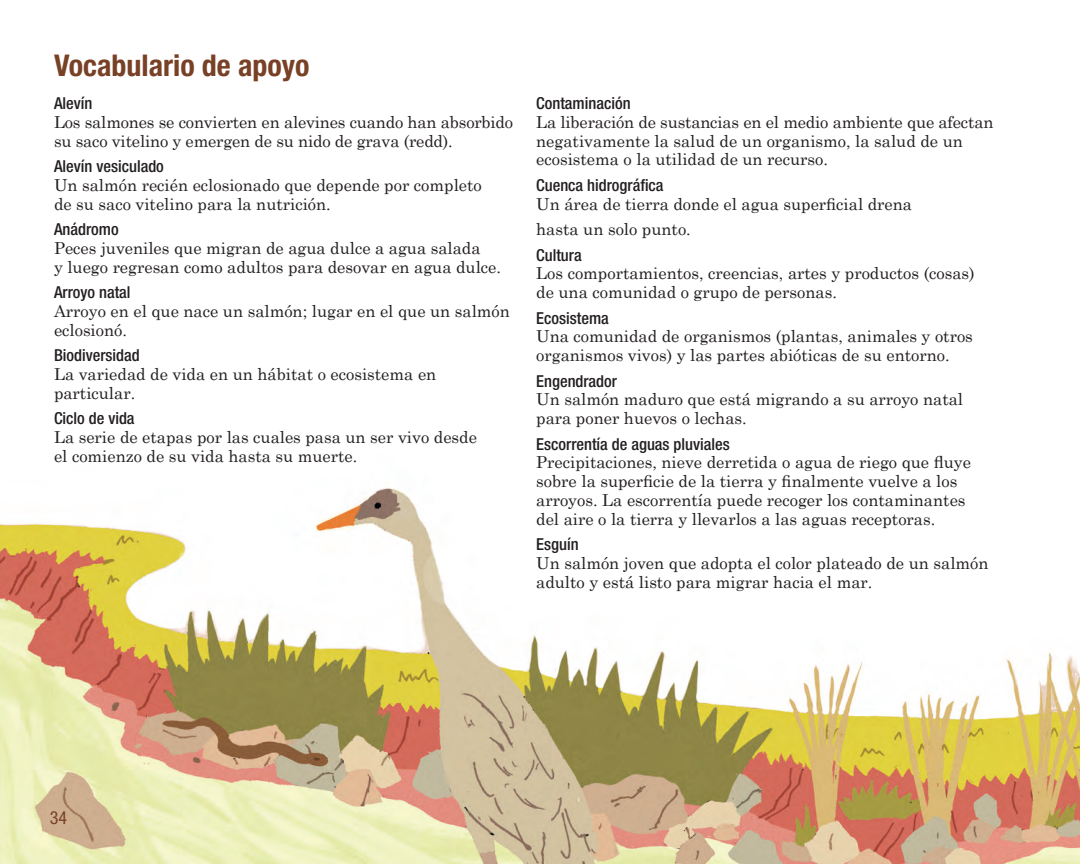
<style>
.page{position:relative;width:1080px;height:864px;background:#fff}
.page>*{position:absolute;margin:0;border:0;box-sizing:border-box;transform-origin:0 0}
.t1{font:700 condensed 30px "Helvetica Neue LT Std";color:#784126}
.t2{font:condensed 18px "Helvetica Neue LT Std";color:#784126}
.t3{font:16.5px/18.8px "Century Schoolbook";color:#231f20}
.t4{font:500 condensed 16.5px "Helvetica Neue LT Std";color:#231f20}
</style>
<div class="page">
<img style="left:0;top:488px;width:1080px;height:376px">
<h1 class="t1" style="left:54px;top:48px;width:257px">Vocabulario de apoyo</h1>
<p class="t4" style="left:54px;top:94px;width:40px">Alevín</p>
<p class="t3" style="left:54px;top:111px;width:461px">Los salmones se convierten en alevines cuando han absorbido su saco vitelino y emergen de su nido de grava (redd).</p>
<p class="t4" style="left:54px;top:157px;width:111px">Alevín vesiculado</p>
<p class="t3" style="left:54px;top:174px;width:429px">Un salmón recién eclosionado que depende por completo de su saco vitelino para la nutrición.</p>
<p class="t4" style="left:54px;top:220px;width:66px">Anádromo</p>
<p class="t3" style="left:54px;top:237px;width:449px">Peces juveniles que migran de agua dulce a agua salada<br>y luego regresan como adultos para desovar en agua dulce.</p>
<p class="t4" style="left:54px;top:283px;width:78px">Arroyo natal</p>
<p class="t3" style="left:54px;top:300px;width:457px">Arroyo en el que nace un salmón; lugar en el que un salmón eclosionó.</p>
<p class="t4" style="left:54px;top:346px;width:87px">Biodiversidad</p>
<p class="t3" style="left:54px;top:363px;width:384px">La variedad de vida en un hábitat o ecosistema en particular.</p>
<p class="t4" style="left:54px;top:409px;width:82px">Ciclo de vida</p>
<p class="t3" style="left:54px;top:426px;width:424px">La serie de etapas por las cuales pasa un ser vivo desde el comienzo de su vida hasta su muerte.</p>
<p class="t4" style="left:536px;top:94px;width:96px">Contaminación</p>
<p class="t3" style="left:536px;top:111px;width:459px">La liberación de sustancias en el medio ambiente que afectan negativamente la salud de un organismo, la salud de un ecosistema o la utilidad de un recurso.</p>
<p class="t4" style="left:536px;top:175px;width:129px">Cuenca hidrográfica</p>
<p class="t3" style="left:536px;top:190px;width:377px;line-height:25.5px">Un área de tierra donde el agua superficial drena hasta un solo punto.</p>
<p class="t4" style="left:536px;top:245px;width:47px">Cultura</p>
<p class="t3" style="left:536px;top:263px;width:440px">Los comportamientos, creencias, artes y productos (cosas) de una comunidad o grupo de personas.</p>
<p class="t4" style="left:536px;top:308px;width:74px">Ecosistema</p>
<p class="t3" style="left:536px;top:326px;width:438px">Una comunidad de organismos (plantas, animales y otros organismos vivos) y las partes abióticas de su entorno.</p>
<p class="t4" style="left:536px;top:371px;width:82px">Engendrador</p>
<p class="t3" style="left:536px;top:389px;width:428px">Un salmón maduro que está migrando a su arroyo natal para poner huevos o lechas.</p>
<p class="t4" style="left:536px;top:434px;width:195px">Escorrentía de aguas pluviales</p>
<p class="t3" style="left:536px;top:452px;width:436px">Precipitaciones, nieve derretida o agua de riego que fluye sobre la superficie de la tierra y finalmente vuelve a los arroyos. La escorrentía puede recoger los contaminantes del aire o la tierra y llevarlos a las aguas receptoras.</p>
<p class="t4" style="left:536px;top:534px;width:44px">Esguín</p>
<p class="t3" style="left:536px;top:552px;width:454px">Un salmón joven que adopta el color plateado de un salmón adulto y está listo para migrar hacia el mar.</p>
<p class="t2" style="left:50px;top:808px;width:19px">34</p>
</div>
